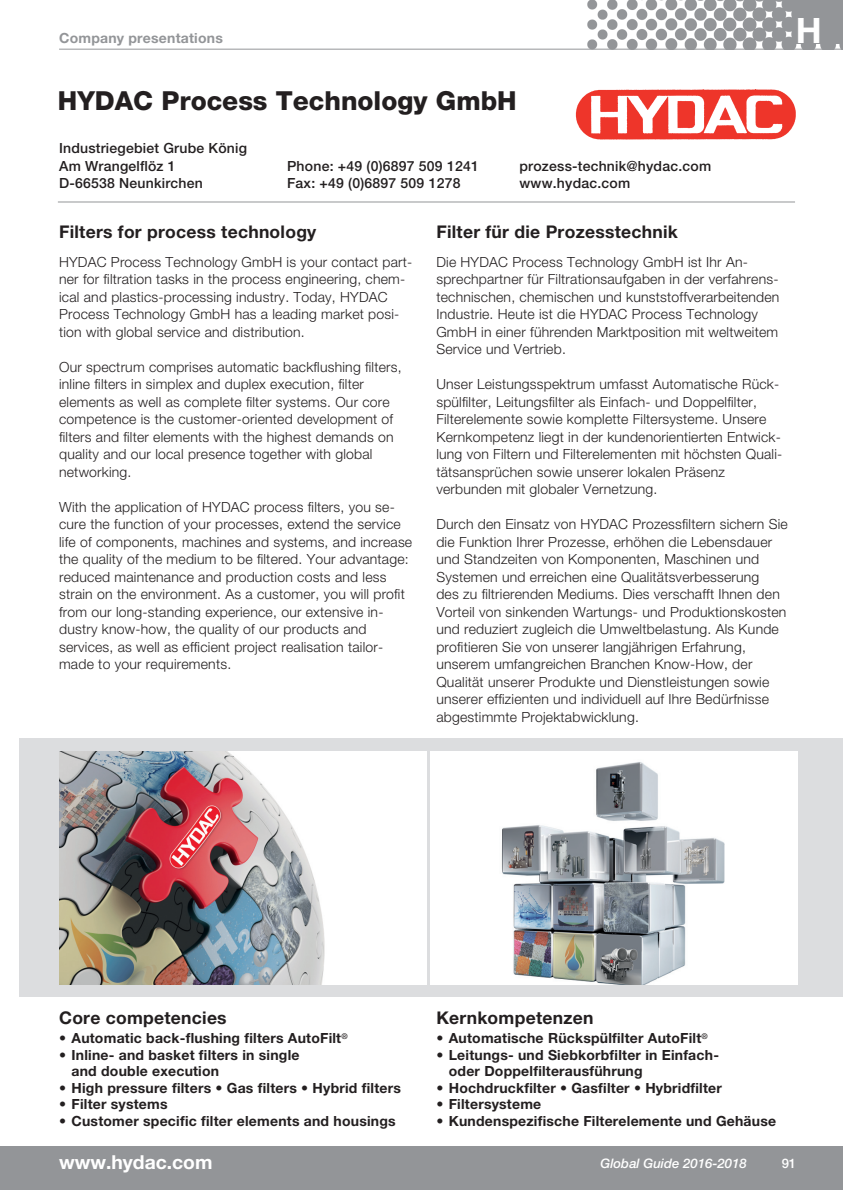
<style>
.page{position:relative;width:843px;height:1190px;background:#fff}
.page>*{position:absolute;margin:0;border:0;box-sizing:border-box;transform-origin:0 0}
.t1{font:700 35px "Helvetica Neue LT Std";color:#fff}
.t2{font:800 26.25px "Helvetica Neue LT Std";color:#231f20}
.t3{font:700 19.25px "Helvetica Neue LT Std";color:#fff}
.t4{font:700 17.5px "Helvetica Neue LT Std";letter-spacing:.015em;color:#231f20}
.t5{font:300 14px/17.5px "Helvetica Neue LT Std";letter-spacing:.015em;color:#231f20}
.t6{font:700 14px/16.4px "Helvetica Neue LT Std";letter-spacing:.015em;color:#231f20}
.t7{font:500 14px/17.5px "Helvetica Neue LT Std";letter-spacing:.015em;color:#231f20}
.t8{font:700 14px "Helvetica Neue LT Std";letter-spacing:.015em;color:#939598}
.t9{font:italic 500 13.12px "Helvetica Neue LT Std";color:#fff}
.t10{font:500 13.12px "Helvetica Neue LT Std";color:#fff}
</style>
<div class="page">
<div style="left:19px;top:739px;width:823px;height:258px;background:#dcdddf"></div>
<div style="left:0;top:1145px;width:842px;height:45px;background:#939598"></div>
<img style="left:587px;top:0;width:255px;height:49px">
<hr style="left:59px;top:49px;width:783px;height:1px;background:#939598">
<div style="left:793px;top:0;width:49px;height:44px;background:#939598"></div>
<img style="left:575px;top:89px;width:221px;height:51px">
<img style="left:59px;top:751px;width:367px;height:233px">
<div style="left:430px;top:751px;width:367px;height:233px;background:#fff"></div>
<img style="left:501px;top:762px;width:224px;height:222px">
<hr style="left:58px;top:202px;width:736px;height:1px;background:#939598">
<p class="t8" style="left:59px;top:33px;width:165px">Company presentations</p>
<h1 class="t1" style="left:795px;top:18px;width:27px">H</h1>
<h2 class="t2" style="left:58px;top:91px;width:460px">HYDAC Process Technology GmbH</h2>
<p class="t7" style="left:59px;top:141px;width:189px">Industriegebiet Grube König<br>Am Wrangelflöz 1<br>D-66538 Neunkirchen</p>
<p class="t7" style="left:287px;top:159px;width:193px">Phone: +49 (0)6897 509 1241<br>Fax: +49 (0)6897 509 1278</p>
<p class="t7" style="left:519px;top:159px;width:193px">prozess-technik@hydac.com www.hydac.com</p>
<p class="t4" style="left:59px;top:225px;width:259px">Filters for process technology</p>
<p class="t5" style="left:59px;top:254px;width:355px">HYDAC Process Technology GmbH is your contact part&shy;ner for filtration tasks in the process engineering, chem&shy;ical and plastics-processing industry. Today, HYDAC Process Technology GmbH has a leading market posi&shy;tion with global service and distribution.</p>
<p class="t5" style="left:59px;top:359px;width:344px">Our spectrum comprises automatic backflushing filters, inline filters in simplex and duplex execution, filter elements as well as complete filter systems. Our core competence is the customer-oriented development of filters and filter elements with the highest demands on quality and our local presence together with global networking.</p>
<p class="t5" style="left:59px;top:499px;width:354px">With the application of HYDAC process filters, you se&shy;cure the function of your processes, extend the service life of components, machines and systems, and increase the quality of the medium to be filtered. Your advantage: reduced maintenance and production costs and less strain on the environment. As a customer, you will profit from our long-standing experience, our extensive in&shy;dustry know-how, the quality of our products and services, as well as efficient project realisation tailor&shy;made to your requirements.</p>
<p class="t4" style="left:436px;top:225px;width:243px">Filter für die Prozesstechnik</p>
<p class="t5" style="left:436px;top:254px;width:344px">Die HYDAC Process Technology GmbH ist Ihr An&shy;sprechpartner für Filtrationsaufgaben in der verfahrens&shy;technischen, chemischen und kunststoffverarbeitenden Industrie. Heute ist die HYDAC Process Technology GmbH in einer führenden Marktposition mit weltweitem Service und Vertrieb.</p>
<p class="t5" style="left:436px;top:377px;width:347px">Unser Leistungsspektrum umfasst Automatische Rück&shy;spülfilter, Leitungsfilter als Einfach- und Doppelfilter, Filterelemente sowie komplette Filtersysteme. Unsere Kernkompetenz liegt in der kundenorientierten Entwick&shy;lung von Filtern und Filterelementen mit höchsten Quali&shy;tätsansprüchen sowie unserer lokalen Präsenz verbunden mit globaler Vernetzung.</p>
<p class="t5" style="left:436px;top:517px;width:353px">Durch den Einsatz von HYDAC Prozessfiltern sichern Sie die Funktion Ihrer Prozesse, erhöhen die Lebensdauer und Standzeiten von Komponenten, Maschinen und Systemen und erreichen eine Qualitätsverbesserung<br>des zu filtrierenden Mediums. Dies verschafft Ihnen den Vorteil von sinkenden Wartungs- und Produktionskosten und reduziert zugleich die Umweltbelastung. Als Kunde profitieren Sie von unserer langjährigen Erfahrung, unserem umfangreichen Branchen Know-How, der Qualität unserer Produkte und Dienstleistungen sowie unserer effizienten und individuell auf Ihre Bedürfnisse abgestimmte Projektabwicklung.</p>
<p class="t4" style="left:59px;top:1011px;width:169px">Core competencies</p>
<p class="t6" style="left:59px;top:1031px;width:290px">• Automatic back-flushing filters AutoFilt<sup>®</sup></p>
<p class="t6" style="left:71px;top:1048px;width:229px;text-indent:-12px">• Inline- and basket filters in single and double execution</p>
<p class="t6" style="left:59px;top:1081px;width:343px">• High pressure filters • Gas filters • Hybrid filters</p>
<p class="t6" style="left:59px;top:1097px;width:110px">• Filter systems</p>
<p class="t6" style="left:59px;top:1114px;width:338px">• Customer specific filter elements and housings</p>
<h3 class="t3" style="left:59px;top:1155px;width:155px">www.hydac.com</h3>
<p class="t4" style="left:436px;top:1011px;width:158px">Kernkompetenzen</p>
<p class="t6" style="left:436px;top:1031px;width:273px">• Automatische Rückspülfilter AutoFilt<sup>®</sup></p>
<p class="t6" style="left:448px;top:1048px;width:272px;text-indent:-12px">• Leitungs- und Siebkorbfilter in Einfach&shy;oder Doppelfilterausführung</p>
<p class="t6" style="left:436px;top:1081px;width:287px">• Hochdruckfilter • Gasfilter • Hybridfilter</p>
<p class="t6" style="left:436px;top:1097px;width:106px">• Filtersysteme</p>
<p class="t6" style="left:436px;top:1114px;width:341px">• Kundenspezifische Filterelemente und Gehäuse</p>
<p class="t9" style="left:600px;top:1159px;width:148px">Global Guide 2016-2018</p>
<p class="t10" style="left:781px;top:1159px;width:16px">91</p>
</div>
